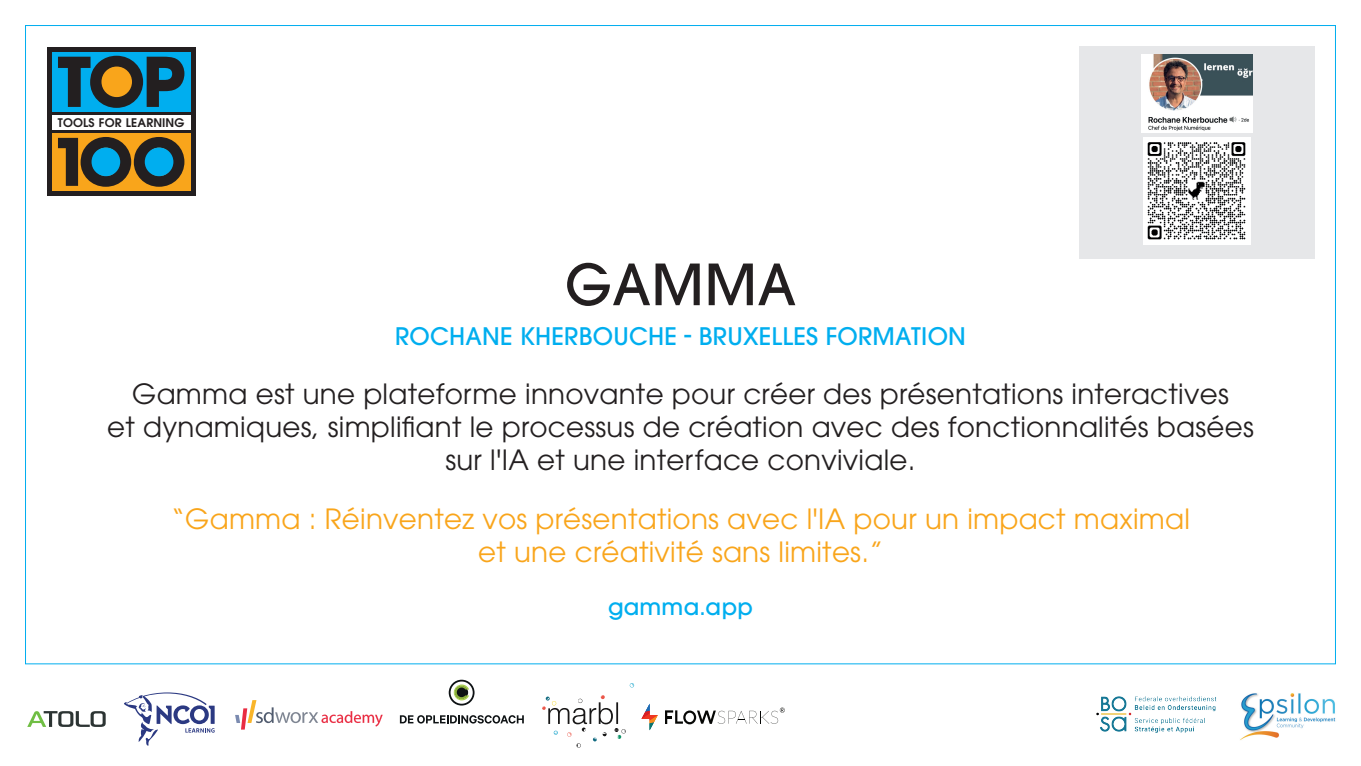
<style>
.page{position:relative;width:1361px;height:766px;background:#fff}
.page>*{position:absolute;margin:0;border:0;box-sizing:border-box;transform-origin:0 0}
.t1{font:500 56.25px "ITC Avant Garde Pro";letter-spacing:.01em;color:#231f20}
.t2{font:27.75px/33.3px "ITC Avant Garde Pro";letter-spacing:.01em;color:#231f20;text-align:center}
.t3{font:27.75px/33.3px "ITC Avant Garde Pro";letter-spacing:.01em;color:#f9a51b;text-align:center}
.t4{font:500 24px "ITC Avant Garde Pro";letter-spacing:.01em;color:#00aeef}
.t5{font:500 22.5px "ITC Avant Garde Pro";letter-spacing:.01em;color:#00aeef}
.t6{font:600 11.85px "Avant Garde";letter-spacing:.01em;color:#231f20}
</style>
<div class="page">
<img style="left:1240px;top:693px;width:96px;height:47px">
<img style="left:1096px;top:696px;width:121px;height:37px">
<div style="left:47px;top:47px;width:149px;height:149px;background:#231f20"></div>
<div style="left:52px;top:52px;width:138px;height:60px;background:#00aeef"></div>
<div style="left:52px;top:115px;width:138px;height:14px;background:#fff"></div>
<div style="left:52px;top:133px;width:138px;height:57px;background:#f9a51b"></div>
<svg style="left:58px;top:137px;width:126px;height:50px"></svg>
<svg style="left:58px;top:56px;width:126px;height:52px"></svg>
<div style="left:101px;top:66px;width:31px;height:31px;background:#f9a51b;border-radius:50%"></div>
<div style="left:92px;top:147px;width:28px;height:29px;background:#00aeef;border-radius:50%"></div>
<div style="left:145px;top:147px;width:28px;height:29px;background:#00aeef;border-radius:50%"></div>
<div style="left:1079px;top:47px;width:235px;height:212px;background:#e6e7e9"></div>
<svg style="left:124px;top:692px;width:91px;height:53px"></svg>
<svg style="left:629px;top:683px;width:5px;height:4px"></svg>
<svg style="left:542px;top:695px;width:84px;height:52px"></svg>
<svg style="left:665px;top:707px;width:120px;height:17px"></svg>
<svg style="left:641px;top:703px;width:17px;height:27px"></svg>
<svg style="left:235px;top:700px;width:148px;height:29px"></svg>
<svg style="left:27px;top:711px;width:79px;height:15px"></svg>
<svg style="left:400px;top:715px;width:124px;height:8px"></svg>
<svg style="left:449px;top:679px;width:25px;height:26px"></svg>
<svg style="left:450px;top:681px;width:23px;height:22px"></svg>
<div style="left:1084px;top:51px;width:225px;height:203px;border:1px solid #e6e7e9;border-radius:9px"></div>
<div style="left:1133px;top:127px;width:127px;height:128px;background:#e6e7e9;border-radius:9px"></div>
<img style="left:1143px;top:138px;width:107px;height:107px">
<img style="left:1141px;top:54px;width:111px;height:79px">
<p class="t6" style="left:58px;top:115px;width:128px">TOOLS FOR LEARNING</p>
<h1 class="t1" style="left:565px;top:248px;width:233px">GAMMA</h1>
<p class="t4" style="left:395px;top:320px;width:572px">ROCHANE KHERBOUCHE - BRUXELLES FORMATION</p>
<p class="t2" style="left:107px;top:376px;width:1148px">Gamma est une plateforme innovante pour créer des présentations interactives<br>et dynamiques, simplifiant le processus de création avec des fonctionnalités basées sur l'IA et une interface conviviale.</p>
<p class="t3" style="left:171px;top:501px;width:1020px">“Gamma : Réinventez vos présentations avec l'IA pour un impact maximal et une créativité sans limites.”</p>
<p class="t5" style="left:608px;top:592px;width:146px">gamma.app</p>
</div>
